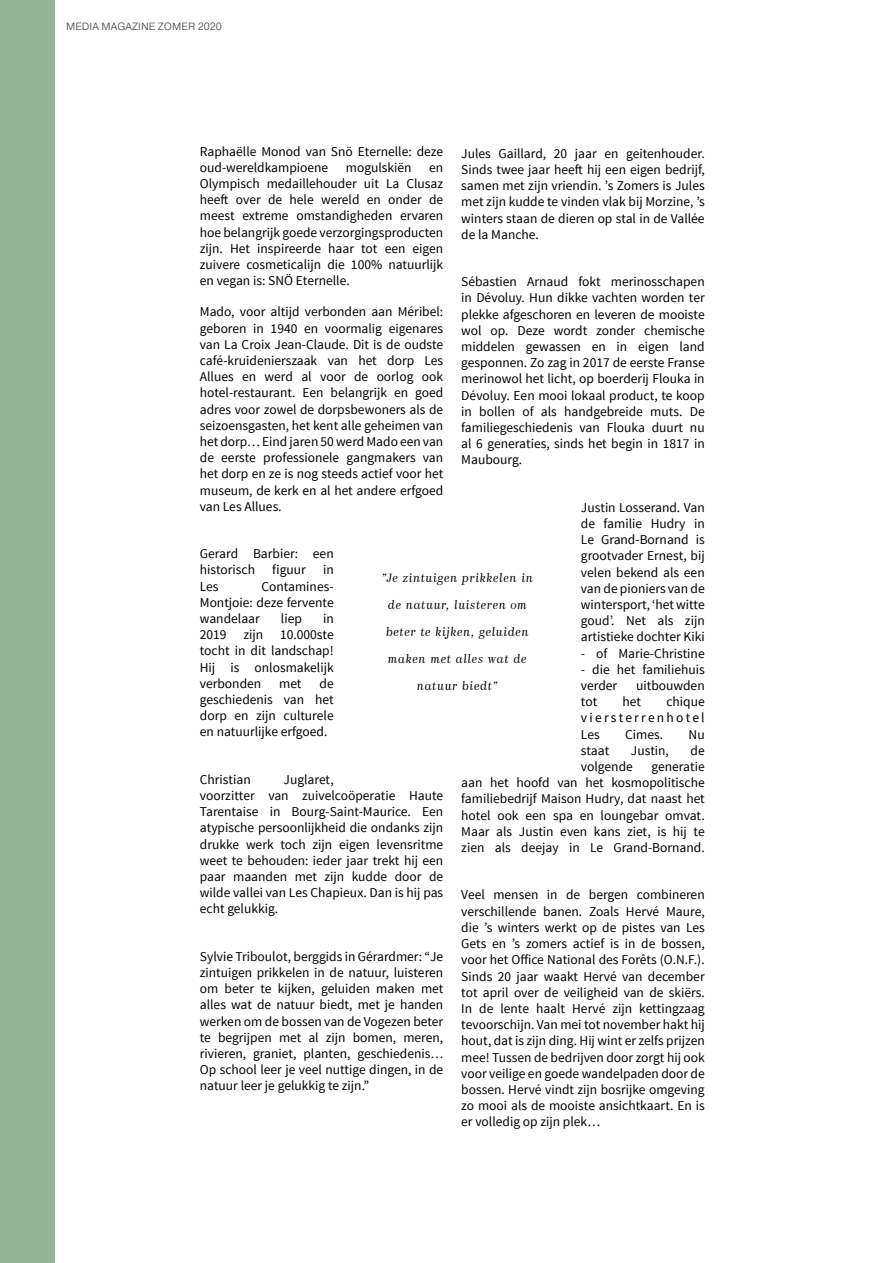
<style>
.page{position:relative;width:893px;height:1263px;background:#fff}
.page>*{position:absolute;margin:0;border:0;box-sizing:border-box;transform-origin:0 0}
.t1{font:13.5px/16.2px "Source Sans Pro";color:#000;text-align:justify}
.t2{font:italic 300 12px "Kazimir";letter-spacing:.05em;color:#000}
.t3{font:300 10.5px "Pragmatica";letter-spacing:.01em;color:#48484a}
</style>
<div class="page">
<div style="left:0;top:0;width:54px;height:1263px;background:#96b596"></div>
<p class="t3" style="left:66px;top:19px;width:157px">MEDIA MAGAZINE ZOMER 2020</p>
<p class="t1" style="left:200px;top:143px;width:245px">Raphaëlle Monod van Snö Eternelle: deze oud-wereldkampioene</p>
<p class="t1" style="left:461px;top:145px;width:245px">Jules Gaillard, 20 jaar en geitenhouder.<br>Sinds twee jaar heeft hij een eigen bedrijf, samen met zijn vriendin. ’s Zomers is Jules met zijn kudde te vinden vlak bij Morzine, ’s winters staan de dieren op stal in de Vallée de la Manche.</p>
<p class="t1" style="left:461px;top:274px;width:245px">Sébastien Arnaud fokt merinosschapen in Dévoluy. Hun dikke vachten worden ter plekke afgeschoren en leveren de mooiste wol op. Deze wordt zonder chemische middelen gewassen en in eigen land gesponnen. Zo zag in 2017 de eerste Franse merinowol het licht, op boerderij Flouka in Dévoluy. Een mooi lokaal product, te koop in bollen of als handgebreide muts. De familiegeschiedenis van Flouka duurt nu al 6 generaties, sinds het begin in 1817 in Maubourg.</p>
<p class="t1" style="left:581px;top:499px;width:125px">Justin Losserand. Van de familie Hudry in Le Grand-Bornand is grootvader Ernest, bij velen bekend als een van de pioniers van de wintersport, ‘het witte goud’. Net als zijn artistieke dochter Kiki</p>
<p class="t1" style="left:581px;top:645px;width:125px">- of Marie-Christine</p>
<p class="t1" style="left:581px;top:661px;width:125px">- die het familiehuis verder</p>
<p class="t1" style="left:346px;top:159px;width:67px">mogulskiën</p>
<p class="t1" style="left:200px;top:159px;width:245px;text-indent:229px">en Olympisch medaillehouder uit La Clusaz heeft over de hele wereld en onder de meest extreme omstandigheden ervaren hoe belangrijk goede verzorgingsproducten zijn. Het inspireerde haar tot een eigen zuivere cosmeticalijn die 100% natuurlijk en vegan is: SNÖ Eternelle.</p>
<p class="t1" style="left:200px;top:304px;width:245px">Mado, voor altijd verbonden aan Méribel: geboren in 1940 en voormalig eigenares van La Croix Jean-Claude. Dit is de oudste café-kruidenierszaak van het dorp Les Allues en werd al voor de oorlog ook hotel-restaurant. Een belangrijk en goed adres voor zowel de dorpsbewoners als de seizoensgasten, het kent alle geheimen van het dorp… Eind jaren 50 werd Mado een van de eerste professionele gangmakers van het dorp en ze is nog steeds actief voor het museum, de kerk en al het andere erfgoed van Les Allues.</p>
<p class="t1" style="left:200px;top:546px;width:135px">Gerard Barbier: een historisch</p>
<p class="t1" style="left:272px;top:562px;width:35px">figuur</p>
<p class="t1" style="left:323px;top:562px;width:12px">in</p>
<p class="t2" style="left:382px;top:570px;width:152px">”Je zintuigen prikkelen in</p>
<p class="t2" style="left:388px;top:597px;width:140px">de natuur, luisteren om</p>
<p class="t2" style="left:386px;top:624px;width:144px">beter te kijken, geluiden</p>
<p class="t2" style="left:388px;top:651px;width:140px">maken met alles wat de</p>
<p class="t2" style="left:417px;top:678px;width:82px">natuur biedt”</p>
<p class="t1" style="left:200px;top:578px;width:135px;text-indent:62px">Contamines-Montjoie: deze fervente wandelaar</p>
<p class="t1" style="left:200px;top:578px;width:20px">Les</p>
<p class="t1" style="left:281px;top:611px;width:22px">liep</p>
<p class="t1" style="left:200px;top:611px;width:135px;text-indent:123px">in 2019 zijn 10.000ste tocht in dit landschap!<br>Hij is onlosmakelijk verbonden</p>
<p class="t1" style="left:200px;top:675px;width:135px;text-indent:120px">de geschiedenis van het dorp en zijn culturele en natuurlijke erfgoed.</p>
<p class="t1" style="left:200px;top:771px;width:52px">Christian</p>
<p class="t1" style="left:279px;top:675px;width:24px">met</p>
<p class="t1" style="left:636px;top:678px;width:70px">uitbouwden</p>
<p class="t1" style="left:581px;top:694px;width:125px;text-indent:85px">chique viersterrenhotel Les</p>
<p class="t1" style="left:581px;top:694px;width:18px">tot</p>
<p class="t1" style="left:623px;top:694px;width:20px">het</p>
<p class="t1" style="left:625px;top:726px;width:39px">Cimes.</p>
<p class="t1" style="left:689px;top:726px;width:18px">Nu</p>
<p class="t1" style="left:581px;top:742px;width:30px">staat</p>
<p class="t1" style="left:631px;top:742px;width:40px">Justin,</p>
<p class="t1" style="left:690px;top:742px;width:16px">de</p>
<p class="t1" style="left:581px;top:759px;width:53px">volgende</p>
<p class="t1" style="left:461px;top:759px;width:245px;text-indent:190px">generatie aan het hoofd van het kosmopolitische familiebedrijf Maison Hudry, dat naast het hotel ook een spa en loungebar omvat.<br>Maar als Justin even kans ziet, is hij te zien als deejay in Le Grand-Bornand.</p>
<p class="t1" style="left:461px;top:887px;width:245px">Veel mensen in de bergen combineren verschillende banen. Zoals Hervé Maure, die ’s winters werkt op de pistes van Les Gets en ’s zomers actief is in de bossen, voor het Office National des Forêts (O.N.F.).<br>Sinds 20 jaar waakt Hervé van december tot april over de veiligheid van de skiërs.<br>In de lente haalt Hervé zijn kettingzaag tevoorschijn. Van mei tot november hakt hij hout, dat is zijn ding. Hij wint er zelfs prijzen mee! Tussen de bedrijven door zorgt hij ook voor veilige en goede wandelpaden door de bossen. Hervé vindt zijn bosrijke omgeving zo mooi als de mooiste ansichtkaart. En is er volledig op zijn plek…</p>
<p class="t1" style="left:200px;top:771px;width:245px;text-align:left;text-indent:84px">Juglaret,<br>voorzitter van zuivelcoöperatie Haute Tarentaise in Bourg-Saint-Maurice. Een atypische persoonlijkheid die ondanks zijn drukke werk toch zijn eigen levensritme weet te behouden: ieder jaar trekt hij een paar maanden met zijn kudde door de wilde vallei van Les Chapieux. Dan is hij pas echt gelukkig.</p>
<p class="t1" style="left:200px;top:948px;width:245px">Sylvie Triboulot, berggids in Gérardmer: “Je zintuigen prikkelen in de natuur, luisteren om beter te kijken, geluiden maken met alles wat de natuur biedt, met je handen werken om de bossen van de Vogezen beter te begrijpen met al zijn bomen, meren, rivieren, graniet, planten, geschiedenis… Op school leer je veel nuttige dingen, in de natuur leer je gelukkig te zijn.”</p>
</div>
